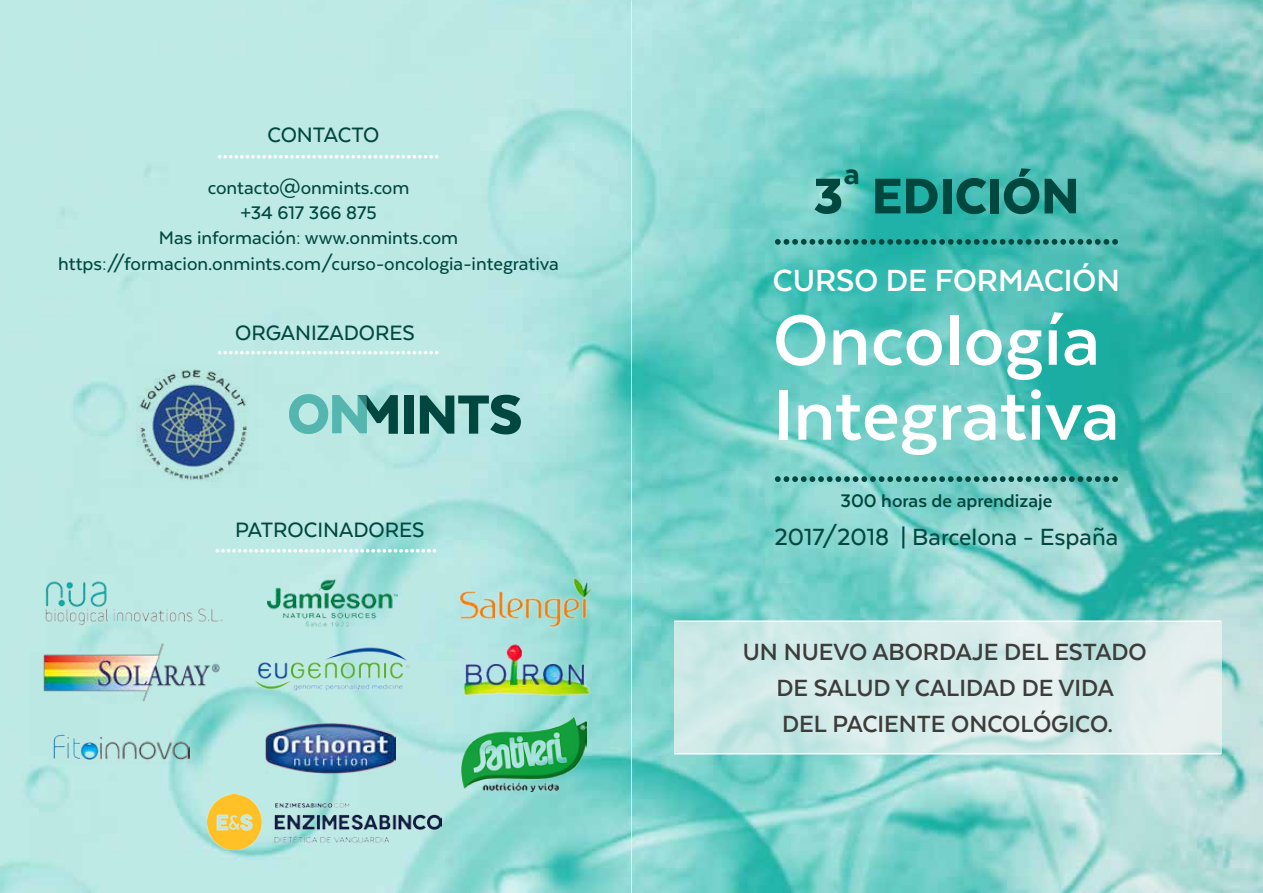
<style>
.page{position:relative;width:1263px;height:893px;background:#fff}
.page>*{position:absolute;margin:0;border:0;box-sizing:border-box;transform-origin:0 0}
.t1{font:700 81.9px/75px "Texta";color:#fff}
.t2{font:900 57.75px "Texta";color:#00473f}
.t3{font:700 35.25px "Texta";color:#fff}
.t4{font:700 27px/36px "Texta";color:#3c3c3b;text-align:center}
.t5{font:500 27px "Texta";color:#00473f}
.t6{font:500 24px "Texta";color:#00473f}
.t7{font:500 21px/25.2px "Texta";color:#00473f;text-align:center}
.t8{font:700 21px "Texta";color:#00473f}
</style>
<div class="page">
<img style="left:0;top:0;width:1263px;height:893px">
<svg style="left:674px;top:622px;width:547px;height:131px;background:#d3eae8"></svg>
<img style="left:131px;top:362px;width:126px;height:126px">
<svg style="left:775px;top:239px;width:343px;height:6px;background:#218179"></svg>
<svg style="left:775px;top:476px;width:343px;height:6px;background:#3e8b84"></svg>
<svg style="left:218px;top:351px;width:221px;height:3px"></svg>
<svg style="left:218px;top:155px;width:221px;height:4px"></svg>
<hr style="left:674px;top:620px;width:547px;height:2px;background:#fff">
<hr style="left:674px;top:753px;width:547px;height:1px;background:#fff">
<hr style="left:631px;top:1px;width:1px;height:892px;background:#ececec">
<div style="left:404px;top:395px;width:10px;height:39px;background:#00473f"></div>
<svg style="left:420px;top:395px;width:101px;height:39px;background:#508d88"></svg>
<svg style="left:289px;top:394px;width:109px;height:40px;background:#71b9b3"></svg>
<svg style="left:215px;top:549px;width:221px;height:4px"></svg>
<img style="left:255px;top:592px;width:155px;height:155px">
<img style="left:459px;top:536px;width:134px;height:106px">
<img style="left:462px;top:697px;width:125px;height:119px">
<img style="left:267px;top:538px;width:130px;height:130px">
<img style="left:265px;top:682px;width:131px;height:112px">
<img style="left:45px;top:578px;width:177px;height:49px">
<img style="left:207px;top:794px;width:235px;height:55px">
<img style="left:41px;top:640px;width:180px;height:64px">
<img style="left:53px;top:721px;width:136px;height:76px">
<img style="left:458px;top:642px;width:135px;height:55px">
<p class="t6" style="left:267px;top:123px;width:114px">CONTACTO</p>
<p class="t7" style="left:58px;top:175px;width:502px">contacto@onmints.com<br>+34 617 366 875<br>Mas información: www.onmints.com https://formacion.onmints.com/curso-oncologia-integrativa</p>
<p class="t6" style="left:235px;top:320px;width:181px">ORGANIZADORES</p>
<p class="t6" style="left:235px;top:518px;width:191px">PATROCINADORES</p>
<h2 class="t2" style="left:813px;top:166px;width:268px">3<sup>ª</sup> EDICIÓN</h2>
<h3 class="t3" style="left:773px;top:262px;width:348px">CURSO DE FORMACIÓN</h3>
<h1 class="t1" style="left:773px;top:302px;width:348px">Oncología<br>Integrativa</h1>
<p class="t8" style="left:840px;top:490px;width:213px">300 horas de aprendizaje</p>
<p class="t5" style="left:774px;top:523px;width:345px">2017/2018 | Barcelona - España</p>
<p class="t4" style="left:743px;top:633px;width:405px">UN NUEVO ABORDAJE DEL ESTADO<br>DE SALUD Y CALIDAD DE VIDA<br>DEL PACIENTE ONCOLÓGICO.</p>
</div>
